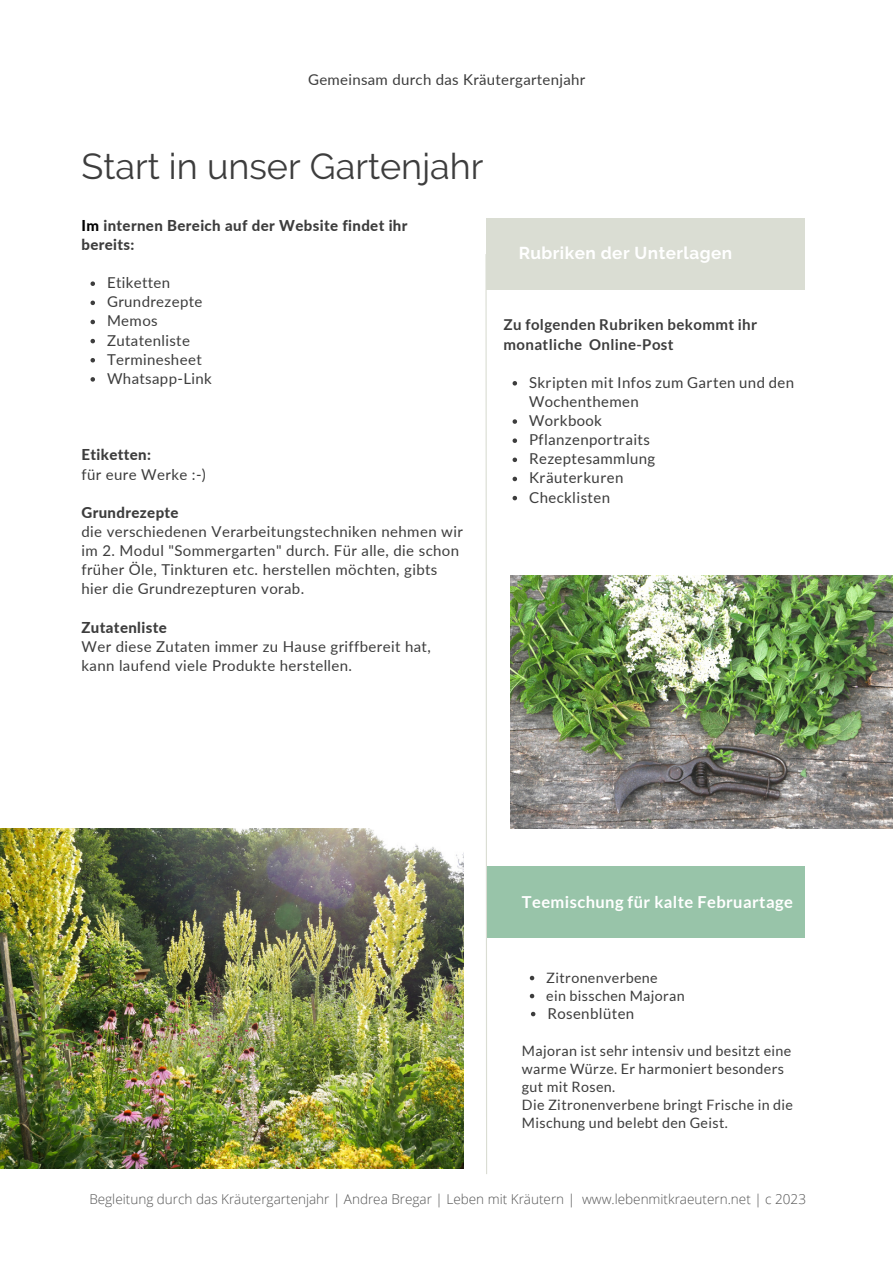
<style>
.page{position:relative;width:893px;height:1264px;background:#fff}
.page>*{position:absolute;margin:0;border:0;box-sizing:border-box;transform-origin:0 0}
.t1{font:36px "Raleway";color:#3d3d3d}
.t2{font:700 17.1px "Raleway";letter-spacing:.025em;color:#fff}
.t3{font:700 16.5px "Lato";letter-spacing:.025em;color:#fff}
.t4{font:15px/19.2px "Lato";letter-spacing:.025em;color:#3d3d3d}
.t5{font:800 15px/19.2px "Lato";letter-spacing:.025em;color:#3d3d3d}
.t6{font:700 15px/19.2px "Lato";letter-spacing:.025em;color:#3d3d3d}
.t7{font:14.25px/18px "Lato";letter-spacing:.025em;color:#3d3d3d}
.t8{font:300 13.5px "Open Sans";color:#545454}
.s1{color:#000}
</style>
<div class="page">
<img style="left:511px;top:575px;width:381px;height:253px">
<div style="left:486px;top:218px;width:318px;height:71px;background:#daddd3"></div>
<img style="left:0;top:829px;width:464px;height:339px">
<svg style="left:90px;top:281px;width:5px;height:5px"></svg>
<svg style="left:90px;top:300px;width:5px;height:5px"></svg>
<svg style="left:90px;top:320px;width:5px;height:4px"></svg>
<svg style="left:90px;top:339px;width:5px;height:4px"></svg>
<svg style="left:90px;top:358px;width:5px;height:4px"></svg>
<svg style="left:90px;top:377px;width:5px;height:4px"></svg>
<svg style="left:512px;top:381px;width:5px;height:4px"></svg>
<svg style="left:512px;top:419px;width:5px;height:5px"></svg>
<svg style="left:512px;top:438px;width:5px;height:5px"></svg>
<svg style="left:512px;top:457px;width:5px;height:5px"></svg>
<svg style="left:512px;top:476px;width:5px;height:5px"></svg>
<svg style="left:512px;top:496px;width:5px;height:4px"></svg>
<div style="left:486px;top:866px;width:318px;height:71px;background:#98c4a9"></div>
<svg style="left:529px;top:975px;width:5px;height:5px"></svg>
<svg style="left:529px;top:993px;width:5px;height:5px"></svg>
<svg style="left:531px;top:1011px;width:4px;height:5px"></svg>
<svg style="left:485px;top:254px;width:2px;height:920px"></svg>
<p class="t4" style="left:308px;top:70px;width:278px">Gemeinsam durch das Kräutergartenjahr</p>
<p class="t1" style="left:81px;top:145px;width:403px">Start in unser Gartenjahr</p>
<p class="t5" style="left:81px;top:215px;width:327px"><span class="s1">Im</span> internen Bereich auf der Website findet ihr bereits:</p>
<p class="t4" style="left:107px;top:273px;width:65px">Etiketten</p>
<p class="t4" style="left:107px;top:292px;width:97px">Grundrezepte</p>
<p class="t4" style="left:107px;top:311px;width:52px">Memos</p>
<p class="t4" style="left:107px;top:330px;width:84px">Zutatenliste</p>
<p class="t4" style="left:107px;top:349px;width:96px">Terminesheet</p>
<p class="t4" style="left:107px;top:368px;width:106px">Whatsapp-Link</p>
<p class="t5" style="left:81px;top:445px;width:71px">Etiketten:</p>
<p class="t4" style="left:81px;top:464px;width:126px">für eure Werke :-)</p>
<p class="t5" style="left:81px;top:502px;width:99px">Grundrezepte</p>
<p class="t4" style="left:81px;top:521px;width:383px">die verschiedenen Verarbeitungstechniken nehmen wir im 2. Modul "Sommergarten" durch. Für alle, die schon früher Öle, Tinkturen etc. herstellen möchten, gibts hier die Grundrezepturen vorab.</p>
<p class="t5" style="left:81px;top:617px;width:87px">Zutatenliste</p>
<p class="t4" style="left:81px;top:636px;width:351px">Wer diese Zutaten immer zu Hause griffbereit hat, kann laufend viele Produkte herstellen.</p>
<p class="t2" style="left:518px;top:242px;width:215px">Rubriken der Unterlagen</p>
<p class="t6" style="left:503px;top:315px;width:255px">Zu folgenden Rubriken bekommt ihr monatliche Online-Post</p>
<p class="t4" style="left:529px;top:372px;width:266px">Skripten mit Infos zum Garten und den<br>Wochenthemen</p>
<p class="t4" style="left:529px;top:410px;width:75px">Workbook</p>
<p class="t4" style="left:529px;top:430px;width:122px">Pflanzenportraits</p>
<p class="t4" style="left:529px;top:449px;width:128px">Rezeptesammlung</p>
<p class="t4" style="left:529px;top:468px;width:96px">Kräuterkuren</p>
<p class="t4" style="left:529px;top:487px;width:83px">Checklisten</p>
<p class="t3" style="left:522px;top:892px;width:272px">Teemischung für kalte Februartage</p>
<p class="t7" style="left:546px;top:968px;width:113px">Zitronenverbene</p>
<p class="t7" style="left:546px;top:986px;width:140px">ein bisschen Majoran</p>
<p class="t4" style="left:547px;top:1003px;width:88px">Rosenblüten</p>
<p class="t7" style="left:522px;top:1041px;width:271px">Majoran ist sehr intensiv und besitzt eine warme Würze. Er harmoniert besonders gut mit Rosen.</p>
<p class="t7" style="left:522px;top:1095px;width:273px">Die Zitronenverbene bringt Frische in die<br>Mischung und belebt den Geist.</p>
<p class="t8" style="left:89px;top:1189px;width:718px">Begleitung durch das Kräutergartenjahr | Andrea Bregar | Leben mit Kräutern | www.lebenmitkraeutern.net | c 2023</p>
</div>
